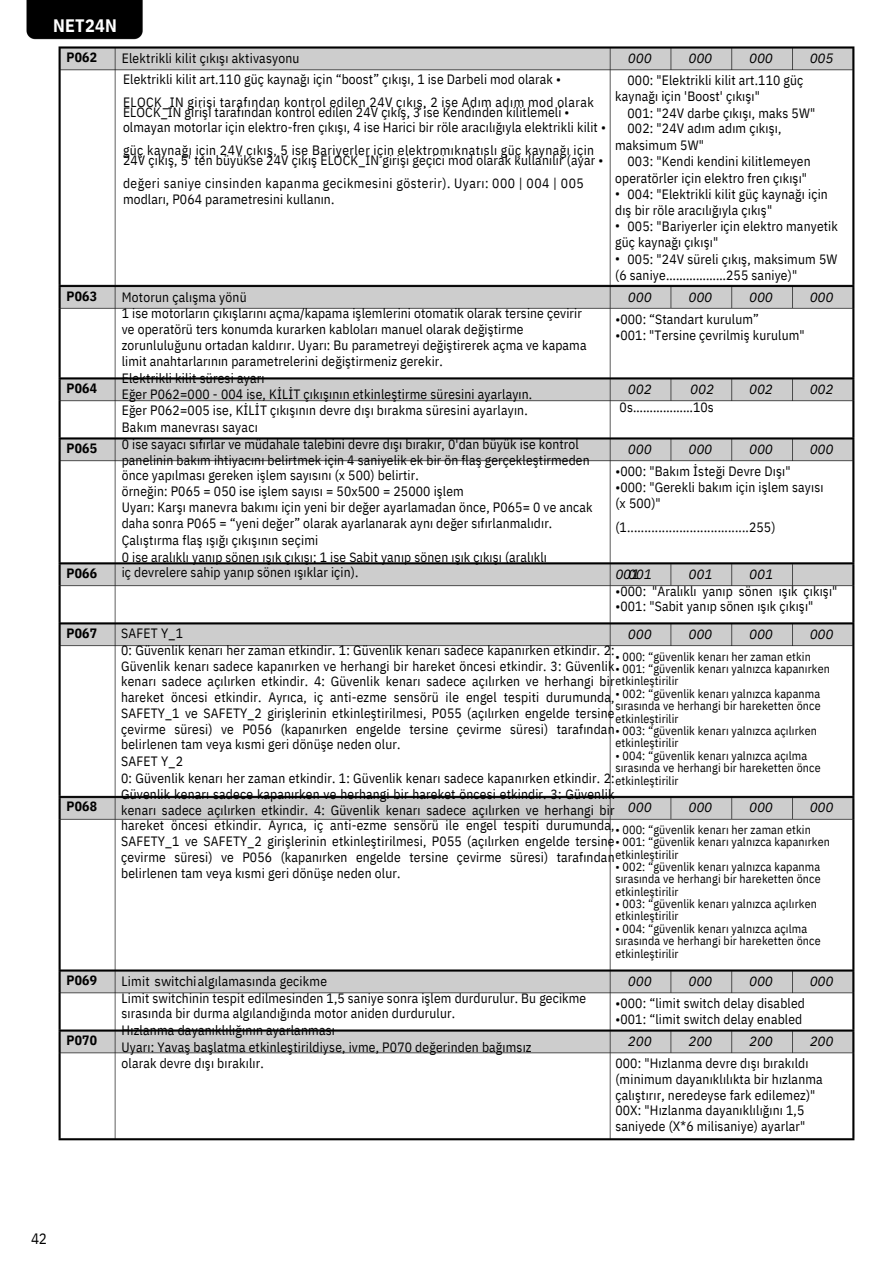
<style>
.page{position:relative;width:894px;height:1264px;background:#fff}
.page>*{position:absolute;margin:0;border:0;box-sizing:border-box;transform-origin:0 0}
.t1{font:700 18px "IBM Plex Sans Cond";letter-spacing:.015em;color:#fff}
.t2{font:15px "IBM Plex Sans Cond";color:#000}
.t3{font:13.5px/16.2px "IBM Plex Sans Cond";letter-spacing:.01em;color:#000}
.t4{font:13.5px "IBM Plex Sans Cond";letter-spacing:.035em;color:#000}
.t5{font:italic 13.5px "IBM Plex Sans";letter-spacing:-.015em;color:#000}
.t6{font:700 13.5px "IBM Plex Sans Cond";letter-spacing:.015em;color:#000}
.t7{font:12px/12.3px "IBM Plex Sans Cond";letter-spacing:.01em;color:#000}
.s1{font-family:"IBM Plex Sans";font-style:italic}
.s2{font-family:"IBM Plex Sans"}
</style>
<div class="page">
<img style="left:26px;top:0;width:829px;height:1141px">
<p class="t1" style="left:53px;top:13px;width:65px">NET24N</p>
<h2 class="t6" style="left:66px;top:49px;width:32px">P062</h2>
<h3 class="t3" style="left:122px;top:50px;width:179px">Elektrikli kilit çıkışı aktivasyonu</h3>
<h3 class="t5" style="left:627px;top:49px;width:25px">000</h3>
<h3 class="t5" style="left:688px;top:49px;width:25px">000</h3>
<h3 class="t5" style="left:748px;top:49px;width:25px">000</h3>
<h3 class="t5" style="left:809px;top:49px;width:25px">005</h3>
<h3 class="t3" style="left:123px;top:71px;width:439px">Elektrikli kilit art.110 güç kaynağı için “boost” çıkışı, 1 ise Darbeli mod olarak •</h3>
<h3 class="t4" style="left:123px;top:93px;width:472px">ELOCK_IN girişi tarafından kontrol edilen 24V çıkış, 2 ise Adım adım mod olarak</h3>
<h3 class="t3" style="left:123px;top:104px;width:484px;line-height:15.8px">ELOCK_IN girişi tarafından kontrol edilen 24V çıkış, 3 ise Kendinden kilitlemeli • olmayan motorlar için elektro-fren çıkışı, 4 ise Harici bir röle aracılığıyla elektrikli kilit •</h3>
<h3 class="t4" style="left:123px;top:141px;width:472px">güç kaynağı için 24V çıkış, 5 ise Bariyerler için elektromıknatıslı güç kaynağı için</h3>
<h3 class="t3" style="left:123px;top:152px;width:481px">24V çıkış, 5' ten büyükse 24V çıkış ELOCK_IN girişi geçici mod olarak kullanılır (ayar •</h3>
<h3 class="t4" style="left:123px;top:174px;width:462px">değeri saniye cinsinden kapanma gecikmesini gösterir). Uyarı: 000 | 004 | 005</h3>
<h3 class="t3" style="left:123px;top:191px;width:213px">modları, P064 parametresini kullanın.</h3>
<h3 class="t3" style="left:627px;top:72px;width:177px">000: "Elektrikli kilit art.110 güç</h3>
<p class="t3" style="left:615px;top:88px;width:146px">kaynağı için 'Boost' çıkışı"</p>
<h3 class="t3" style="left:627px;top:105px;width:189px;line-height:15.8px">001: "24V darbe çıkışı, maks 5W"<br>002: "24V adım adım çıkışı,</h3>
<h3 class="t3" style="left:615px;top:137px;width:90px">maksimum 5W"</h3>
<h3 class="t3" style="left:627px;top:153px;width:185px">003: "Kendi kendini kilitlemeyen</h3>
<h3 class="t3" style="left:615px;top:169px;width:193px">operatörler için elektro fren çıkışı"</h3>
<h3 class="t3" style="left:627px;top:185px;width:202px">004: "Elektrikli kilit güç kaynağı için</h3>
<h3 class="t3" style="left:615px;top:202px;width:158px">dış bir röle aracılığıyla çıkış"</h3>
<h3 class="t3" style="left:627px;top:218px;width:212px">005: "Bariyerler için elektro manyetik</h3>
<h3 class="t3" style="left:615px;top:234px;width:105px">güç kaynağı çıkışı"</h3>
<h3 class="t3" style="left:627px;top:250px;width:211px">005: "24V süreli çıkış, maksimum 5W</h3>
<h3 class="t3" style="left:615px;top:266px;width:183px">(6 saniye………………255 saniye)"</h3>
<h3 class="t3" style="left:615px;top:184px;width:6px">•</h3>
<h3 class="t3" style="left:615px;top:217px;width:6px">•</h3>
<h3 class="t3" style="left:615px;top:250px;width:6px">•</h3>
<h2 class="t6" style="left:66px;top:287px;width:32px">P063</h2>
<h2 class="t6" style="left:66px;top:379px;width:32px">P064</h2>
<h2 class="t6" style="left:66px;top:439px;width:32px">P065</h2>
<h2 class="t6" style="left:66px;top:564px;width:32px">P066</h2>
<h2 class="t6" style="left:66px;top:624px;width:32px">P067</h2>
<h2 class="t6" style="left:66px;top:797px;width:32px">P068</h2>
<h3 class="t3" style="left:122px;top:288px;width:472px">Motorun çalışma yönü<br>1 ise motorların çıkışlarını açma/kapama işlemlerini otomatik olarak tersine çevirir ve operatörü ters konumda kurarken kabloları manuel olarak değiştirme zorunluluğunu ortadan kaldırır. Uyarı: Bu parametreyi değiştirerek açma ve kapama limit anahtarlarının parametrelerini değiştirmeniz gerekir.<br>Elektrikli kilit süresi ayarı<br>Eğer P062=000 - 004 ise, KİLİT çıkışının etkinleştirme süresini ayarlayın.<br>Eğer P062=005 ise, KİLİT çıkışının devre dışı bırakma süresini ayarlayın.<br>Bakım manevrası sayacı<br>0 ise sayacı sıfırlar ve müdahale talebini devre dışı bırakır, 0'dan büyük ise kontrol panelinin bakım ihtiyacını belirtmek için 4 saniyelik ek bir ön flaş gerçekleştirmeden önce yapılması gereken işlem sayısını (x 500) belirtir.<br>örneğin: P065 = 050 ise işlem sayısı = 50x500 = 25000 işlem<br>Uyarı: Karşı manevra bakımı için yeni bir değer ayarlamadan önce, P065= 0 ve ancak daha sonra P065 = “yeni değer” olarak ayarlanarak aynı değer sıfırlanmalıdır.<br>Çalıştırma flaş ışığı çıkışının seçimi<br>0 ise aralıklı yanıp sönen ışık çıkışı; 1 ise Sabit yanıp sönen ışık çıkışı (aralıklı<br>iç devrelere sahip yanıp sönen ışıklar için).</h3>
<h3 class="t5" style="left:627px;top:288px;width:25px">000</h3>
<h3 class="t5" style="left:688px;top:288px;width:25px">000</h3>
<h3 class="t5" style="left:748px;top:288px;width:25px">000</h3>
<h3 class="t5" style="left:809px;top:288px;width:25px">000</h3>
<p class="t3" style="left:615px;top:311px;width:145px">•000: “Standart kurulum”</p>
<p class="t3" style="left:615px;top:326px;width:191px">•001: "Tersine çevrilmiş kurulum"</p>
<p class="t3" style="left:619px;top:380px;width:96px;line-height:18px;text-align:right"><span class="s1">002<br></span>0s………………10s</p>
<h3 class="t5" style="left:688px;top:440px;width:25px">000</h3>
<h3 class="t5" style="left:627px;top:380px;width:25px">002</h3>
<h3 class="t5" style="left:748px;top:380px;width:25px">002</h3>
<h3 class="t5" style="left:809px;top:380px;width:25px">002</h3>
<h3 class="t5" style="left:627px;top:440px;width:25px">000</h3>
<h3 class="t5" style="left:748px;top:440px;width:25px">000</h3>
<h3 class="t5" style="left:809px;top:440px;width:25px">000</h3>
<h3 class="t3" style="left:615px;top:463px;width:177px">•000: "Bakım İsteği Devre Dışı"</h3>
<h3 class="t3" style="left:615px;top:479px;width:210px;line-height:15.8px">•000: "Gerekli bakım için işlem sayısı (x 500)"</h3>
<h3 class="t3" style="left:615px;top:519px;width:161px">(1...................................255)</h3>
<h3 class="t5" style="left:615px;top:565px;width:25px">001</h3>
<h3 class="t3" style="left:615px;top:582px;width:223px">•000: "Aralıklı yanıp sönen ışık çıkışı"</h3>
<h3 class="t3" style="left:615px;top:598px;width:199px">•001: "Sabit yanıp sönen ışık çıkışı"</h3>
<h3 class="t5" style="left:809px;top:625px;width:25px">000</h3>
<h3 class="t5" style="left:627px;top:565px;width:25px">001</h3>
<h3 class="t5" style="left:688px;top:565px;width:25px">001</h3>
<h3 class="t5" style="left:749px;top:565px;width:25px">001</h3>
<h3 class="t3" style="left:121px;top:625px;width:495px">SAFET Y_1<br>0: Güvenlik kenarı her zaman etkindir. 1: Güvenlik kenarı sadece kapanırken etkindir. 2:<br>Güvenlik kenarı sadece kapanırken ve herhangi bir hareket öncesi etkindir. 3: Güvenlik kenarı sadece açılırken etkindir. 4: Güvenlik kenarı sadece açılırken ve herhangi bir hareket öncesi etkindir. Ayrıca, iç anti-ezme sensörü ile engel tespiti durumunda, SAFETY_1 ve SAFETY_2 girişlerinin etkinleştirilmesi, P055 (açılırken engelde tersine çevirme süresi) ve P056 (kapanırken engelde tersine çevirme süresi) tarafından belirlenen tam veya kısmi geri dönüşe neden olur.<br>SAFET Y_2<br>0: Güvenlik kenarı her zaman etkindir. 1: Güvenlik kenarı sadece kapanırken etkindir. 2:<br>Güvenlik kenarı sadece kapanırken ve herhangi bir hareket öncesi etkindir. 3: Güvenlik kenarı sadece açılırken etkindir. 4: Güvenlik kenarı sadece açılırken ve herhangi bir hareket öncesi etkindir. Ayrıca, iç anti-ezme sensörü ile engel tespiti durumunda, SAFETY_1 ve SAFETY_2 girişlerinin etkinleştirilmesi, P055 (açılırken engelde tersine çevirme süresi) ve P056 (kapanırken engelde tersine çevirme süresi) tarafından belirlenen tam veya kısmi geri dönüşe neden olur.</h3>
<h3 class="t5" style="left:627px;top:625px;width:25px">000</h3>
<h3 class="t5" style="left:688px;top:625px;width:25px">000</h3>
<p class="t5" style="left:748px;top:625px;width:25px">000</p>
<h3 class="t7" style="left:615px;top:650px;width:197px">• 000: “güvenlik kenarı her zaman etkin</h3>
<h3 class="t7" style="left:615px;top:662px;width:216px">• 001: “güvenlik kenarı yalnızca kapanırken etkinleştirilir</h3>
<h3 class="t7" style="left:615px;top:687px;width:207px;text-align:justify">• 002: “güvenlik kenarı yalnızca kapanma sırasında ve herhangi bir hareketten önce etkinleştirilir</h3>
<h3 class="t7" style="left:615px;top:724px;width:203px">• 003: “güvenlik kenarı yalnızca açılırken etkinleştirilir</h3>
<h3 class="t7" style="left:615px;top:749px;width:207px">• 004: “güvenlik kenarı yalnızca açılma sırasında ve herhangi bir hareketten önce etkinleştirilir</h3>
<h3 class="t7" style="left:615px;top:823px;width:197px">• 000: “güvenlik kenarı her zaman etkin</h3>
<h3 class="t7" style="left:615px;top:835px;width:216px">• 001: “güvenlik kenarı yalnızca kapanırken etkinleştirilir</h3>
<h3 class="t7" style="left:615px;top:860px;width:207px;text-align:justify">• 002: “güvenlik kenarı yalnızca kapanma sırasında ve herhangi bir hareketten önce etkinleştirilir</h3>
<h3 class="t7" style="left:615px;top:897px;width:203px">• 003: “güvenlik kenarı yalnızca açılırken etkinleştirilir</h3>
<h3 class="t7" style="left:615px;top:922px;width:207px">• 004: “güvenlik kenarı yalnızca açılma sırasında ve herhangi bir hareketten önce etkinleştirilir</h3>
<h3 class="t5" style="left:627px;top:798px;width:25px">000</h3>
<p class="t5" style="left:688px;top:798px;width:25px">000</p>
<h3 class="t5" style="left:748px;top:798px;width:25px">000</h3>
<h3 class="t5" style="left:809px;top:798px;width:25px">000</h3>
<h2 class="t6" style="left:66px;top:971px;width:32px">P069</h2>
<h2 class="t6" style="left:66px;top:1031px;width:32px">P070</h2>
<h3 class="t3" style="left:121px;top:972px;width:466px">Limit <span class="s2">switchi</span>algılamasında gecikme<br>Limit switchinin tespit edilmesinden 1,5 saniye sonra işlem durdurulur. Bu gecikme sırasında bir durma algılandığında motor aniden durdurulur.<br>Hızlanma dayanıklılığının ayarlanması<br>Uyarı: Yavaş başlatma etkinleştirildiyse, ivme, P070 değerinden bağımsız<br>olarak devre dışı bırakılır.</h3>
<h3 class="t5" style="left:627px;top:971px;width:25px">000</h3>
<h3 class="t5" style="left:688px;top:971px;width:25px">000</h3>
<h3 class="t5" style="left:748px;top:971px;width:25px">000</h3>
<h3 class="t5" style="left:809px;top:971px;width:25px">000</h3>
<h3 class="t3" style="left:615px;top:994px;width:191px">•000: “limit switch delay disabled</h3>
<h3 class="t3" style="left:615px;top:1010px;width:188px">•001: “limit switch delay enabled</h3>
<h3 class="t3" style="left:615px;top:1055px;width:209px;line-height:15.8px">000: "Hızlanma devre dışı bırakıldı (minimum dayanıklılıkta bir hızlanma çalıştırır, neredeyse fark edilemez)" 00X: "Hızlanma dayanıklılığını 1,5 saniyede (X*6 milisaniye) ayarlar"</h3>
<h3 class="t5" style="left:627px;top:1031px;width:25px">200</h3>
<h3 class="t5" style="left:688px;top:1031px;width:25px">200</h3>
<h3 class="t5" style="left:748px;top:1031px;width:25px">200</h3>
<h3 class="t5" style="left:809px;top:1031px;width:25px">200</h3>
<h1 class="t2" style="left:31px;top:1228px;width:17px">42</h1>
</div>
